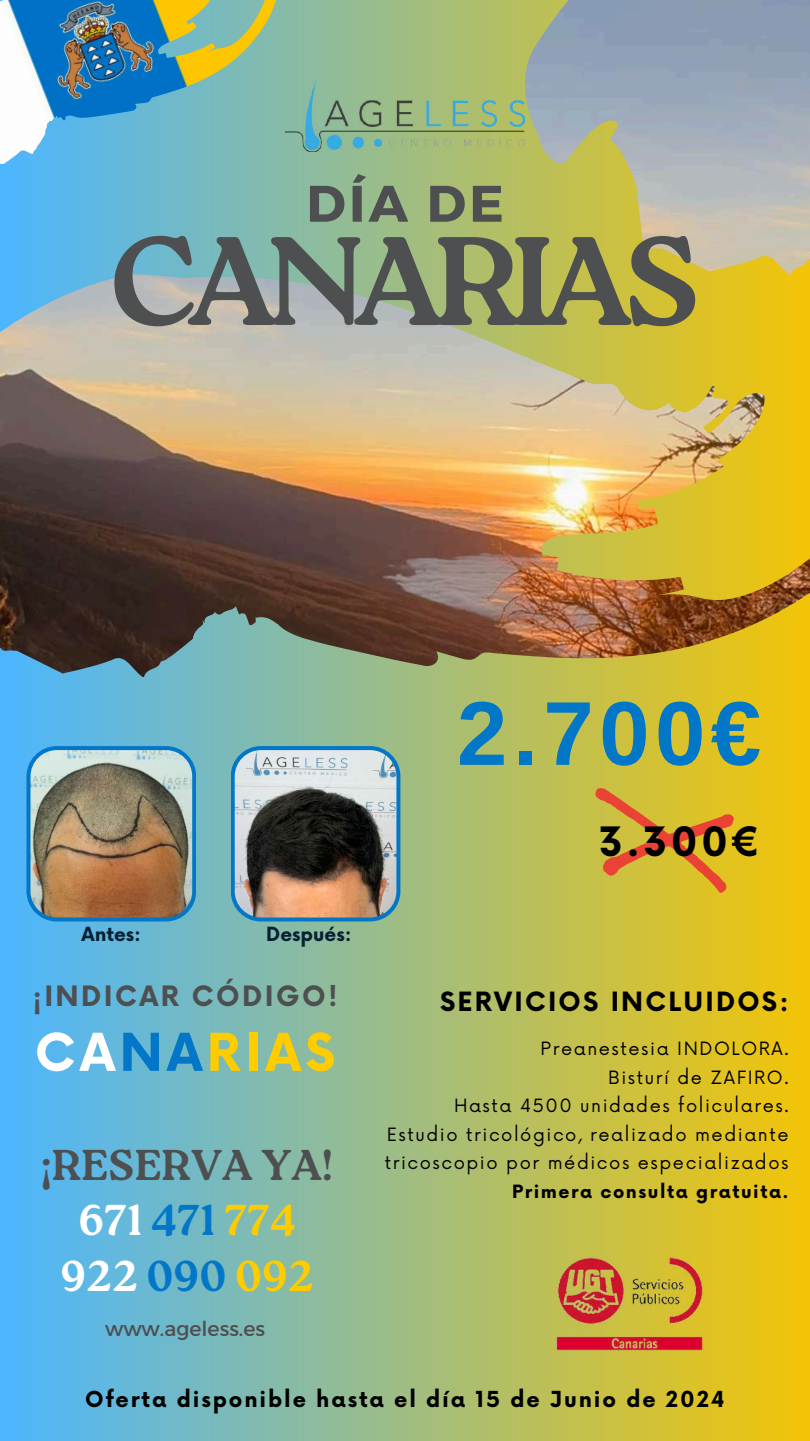
<style>
.page{position:relative;width:810px;height:1441px;background:#fff}
.page>*{position:absolute;margin:0;border:0;box-sizing:border-box;transform-origin:0 0}
.t1{font:700 125.6px "Roca One";letter-spacing:-.075em;color:#4e4f50}
.t2{font:700 90.6px "Arimo";color:#0277c7}
.t3{font:700 51.3px "Montserrat";color:#4e4f50}
.t4{font:700 50.8px "Now";letter-spacing:.085em;color:#fc0}
.t5{font:700 43px/55px "Roca One";color:#4e4f50;text-align:center}
.t6{font:700 39.4px "Now";color:#000}
.t7{font:700 27.3px "Now";letter-spacing:.085em;color:#4e4f50}
.t8{font:700 25.8px "Now";letter-spacing:.085em;color:#000}
.t9{font:700 21.5px "Now";letter-spacing:.085em;color:#000}
.t10{font:20.5px "Montserrat";color:#4e4f50}
.t11{font:700 19px "Now";color:#062133}
.t12{font:17.8px/28.6px "Now";letter-spacing:.085em;color:#000;text-align:right}
.t13{font:700 17.8px "Now";letter-spacing:.085em;color:#000}
.s1{color:#fff}
.s2{color:#0277c7}
.s3{color:#fc0}
</style>
<div class="page">
<div style="left:0;top:0;width:810px;height:1440px;background:linear-gradient(to right,#4cb6ff,#f3c406)"></div>
<img style="left:0;top:274px;width:810px;height:402px">
<img style="left:525px;top:0;width:285px;height:274px">
<img style="left:0;top:0;width:282px;height:166px">
<img style="left:286px;top:80px;width:238px;height:71px">
<img style="left:26px;top:746px;width:170px;height:175px">
<img style="left:231px;top:746px;width:169px;height:175px">
<svg style="left:595px;top:787px;width:139px;height:105px"></svg>
<img style="left:542px;top:1245px;width:192px;height:114px">
<h3 class="t3" style="left:306px;top:170px;width:199px">DÍA DE</h3>
<h1 class="t1" style="left:109px;top:208px;width:593px">CANARIAS</h1>
<h2 class="t2" style="left:457px;top:682px;width:306px">2.700€</h2>
<p class="t11" style="left:82px;top:924px;width:61px">Antes:</p>
<p class="t11" style="left:266px;top:924px;width:87px">Después:</p>
<h3 class="t7" style="left:32px;top:981px;width:307px">¡INDICAR CÓDIGO!</h3>
<h3 class="t4" style="left:35px;top:1024px;width:302px"><span class="s1">CA</span><span class="s2">NA</span>RIAS</h3>
<h3 class="t5" style="left:41px;top:1137px;width:293px">¡RESERVA YA!<br><span class="s1">671</span> <span class="s2">471</span> <span class="s3">774<br></span><span class="s1">922</span> <span class="s2">090</span> <span class="s3">092</span></h3>
<p class="t10" style="left:105px;top:1315px;width:162px">www.ageless.es</p>
<h3 class="t6" style="left:599px;top:820px;width:163px">3.300€</h3>
<h3 class="t8" style="left:440px;top:988px;width:350px">SERVICIOS INCLUIDOS:</h3>
<p class="t12" style="left:385px;top:1035px;width:405px">Preanestesia INDOLORA.<br>Bisturí de ZAFIRO.<br>Hasta 4500 unidades foliculares.<br>Estudio tricológico, realizado mediante tricoscopio por médicos especializados</p>
<p class="t13" style="left:512px;top:1181px;width:278px">Primera consulta gratuita.</p>
<p class="t9" style="left:85px;top:1387px;width:641px">Oferta disponible hasta el día 15 de Junio de 2024</p>
</div>
